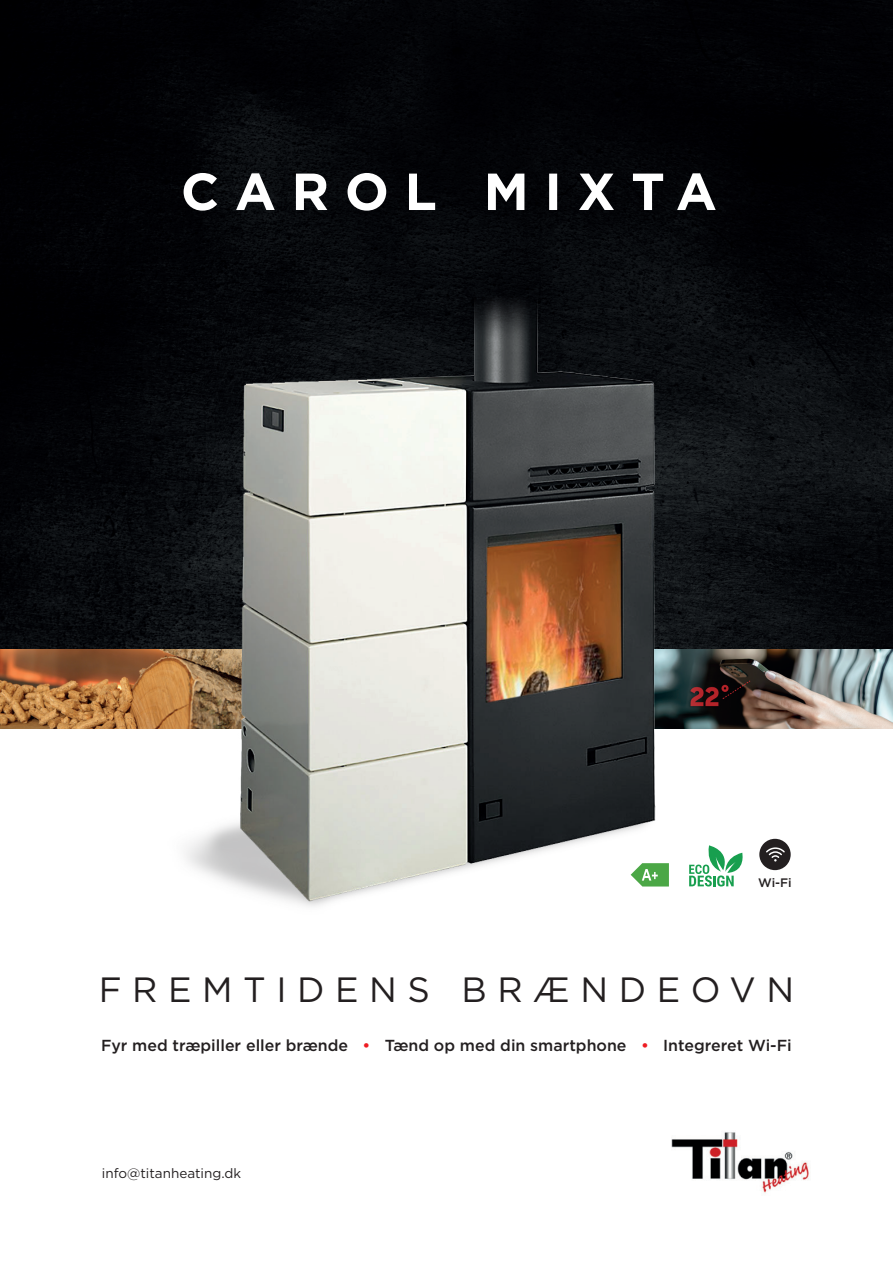
<style>
.page{position:relative;width:893px;height:1263px;background:#fff}
.page>*{position:absolute;margin:0;border:0;box-sizing:border-box;transform-origin:0 0}
.t1{font:35.1px "Gotham";letter-spacing:.3em;color:#231f20}
.t2{font:500 15.9px "Gotham";color:#231f20}
.t3{font:13.5px "Gotham";color:#231f20}
.t4{font:500 12.3px "Gotham";color:#231f20}
.s1{color:#ee1d23}
</style>
<div class="page">
<img style="left:0;top:649px;width:124px;height:79px">
<img style="left:809px;top:649px;width:84px;height:79px">
<img style="left:0;top:0;width:893px;height:649px">
<img style="left:124px;top:274px;width:685px;height:633px">
<img style="left:671px;top:1132px;width:138px;height:61px">
<svg style="left:631px;top:863px;width:38px;height:23px"></svg>
<svg style="left:759px;top:839px;width:32px;height:31px"></svg>
<svg style="left:689px;top:845px;width:57px;height:41px"></svg>
<svg style="left:184px;top:173px;width:532px;height:38px"></svg>
<p class="t4" style="left:758px;top:874px;width:35px">Wi-Fi</p>
<h1 class="t1" style="left:99px;top:967px;width:697px">FREMTIDENS BRÆNDEOVN</h1>
<p class="t2" style="left:101px;top:1035px;width:692px">Fyr med træpiller eller brænde <span class="s1">•</span> Tænd op med din smartphone <span class="s1">•</span> Integreret Wi-Fi</p>
<p class="t3" style="left:102px;top:1164px;width:141px">info@titanheating.dk</p>
</div>
